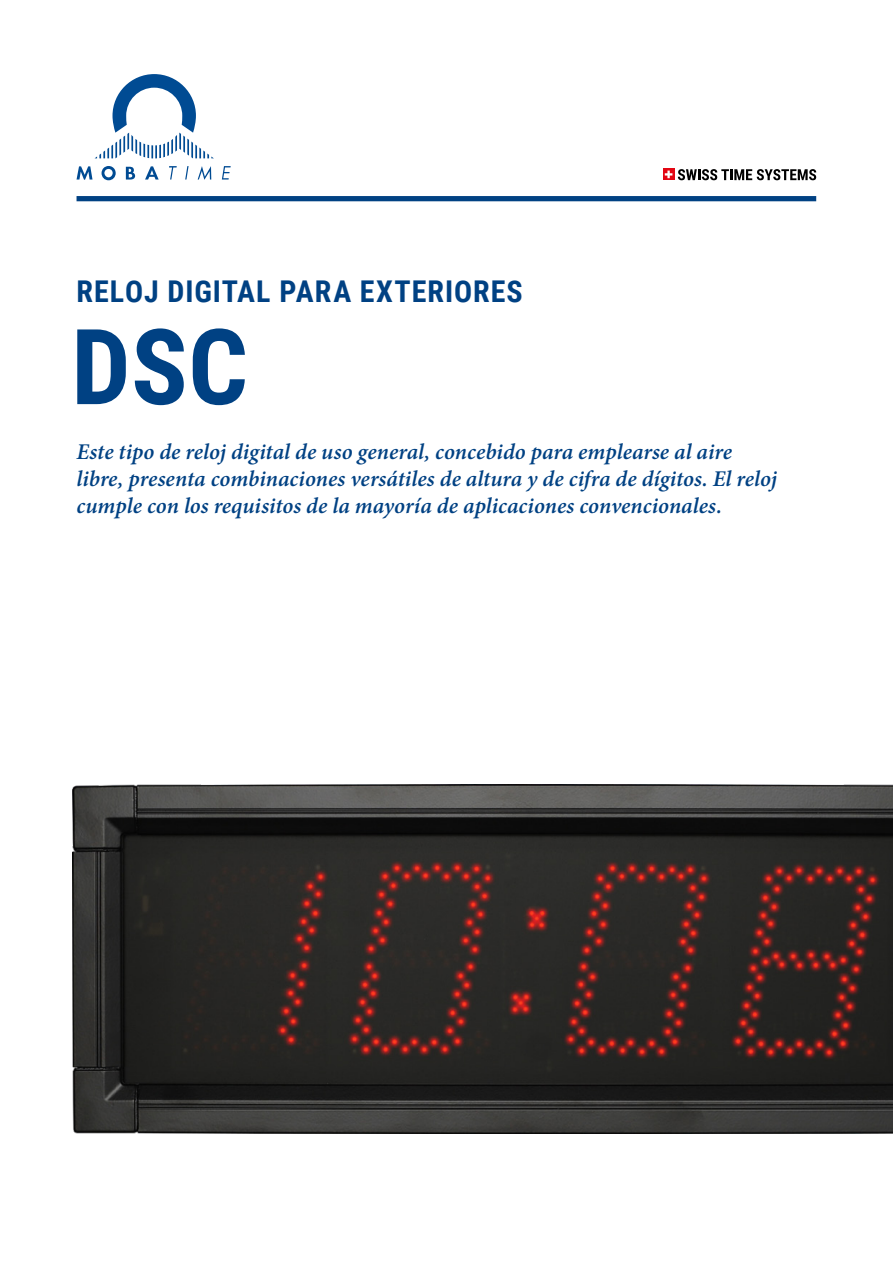
<style>
.page{position:relative;width:893px;height:1263px;background:#fff}
.page>*{position:absolute;margin:0;border:0;box-sizing:border-box;transform-origin:0 0}
.t1{font:700 105px "Roboto Condensed";color:#004183}
.t2{font:700 30px "Roboto Condensed";letter-spacing:.035em;color:#004183}
.t3{font:italic 600 22.5px/27px "Minion Pro";color:#004183}
</style>
<div class="page">
<svg style="left:95px;top:74px;width:119px;height:84px"></svg>
<svg style="left:77px;top:166px;width:15px;height:14px"></svg>
<svg style="left:102px;top:166px;width:14px;height:14px"></svg>
<svg style="left:126px;top:167px;width:9px;height:13px"></svg>
<svg style="left:145px;top:166px;width:14px;height:14px"></svg>
<svg style="left:169px;top:166px;width:8px;height:14px"></svg>
<svg style="left:185px;top:166px;width:4px;height:14px"></svg>
<svg style="left:198px;top:166px;width:13px;height:14px"></svg>
<svg style="left:222px;top:166px;width:9px;height:14px"></svg>
<svg style="left:663px;top:169px;width:11px;height:11px"></svg>
<svg style="left:665px;top:171px;width:7px;height:7px"></svg>
<svg style="left:678px;top:169px;width:138px;height:11px"></svg>
<div style="left:77px;top:196px;width:739px;height:5px;background:#004183"></div>
<img style="left:72px;top:784px;width:821px;height:349px">
<p class="t2" style="left:77px;top:270px;width:448px">RELOJ DIGITAL PARA EXTERIORES</p>
<p class="t1" style="left:71px;top:293px;width:178px">DSC</p>
<p class="t3" style="left:77px;top:438px;width:702px">Este tipo de reloj digital de uso general, concebido para emplearse al aire libre, presenta combinaciones versátiles de altura y de cifra de dígitos. El reloj cumple con los requisitos de la mayoría de aplicaciones convencionales.</p>
</div>
